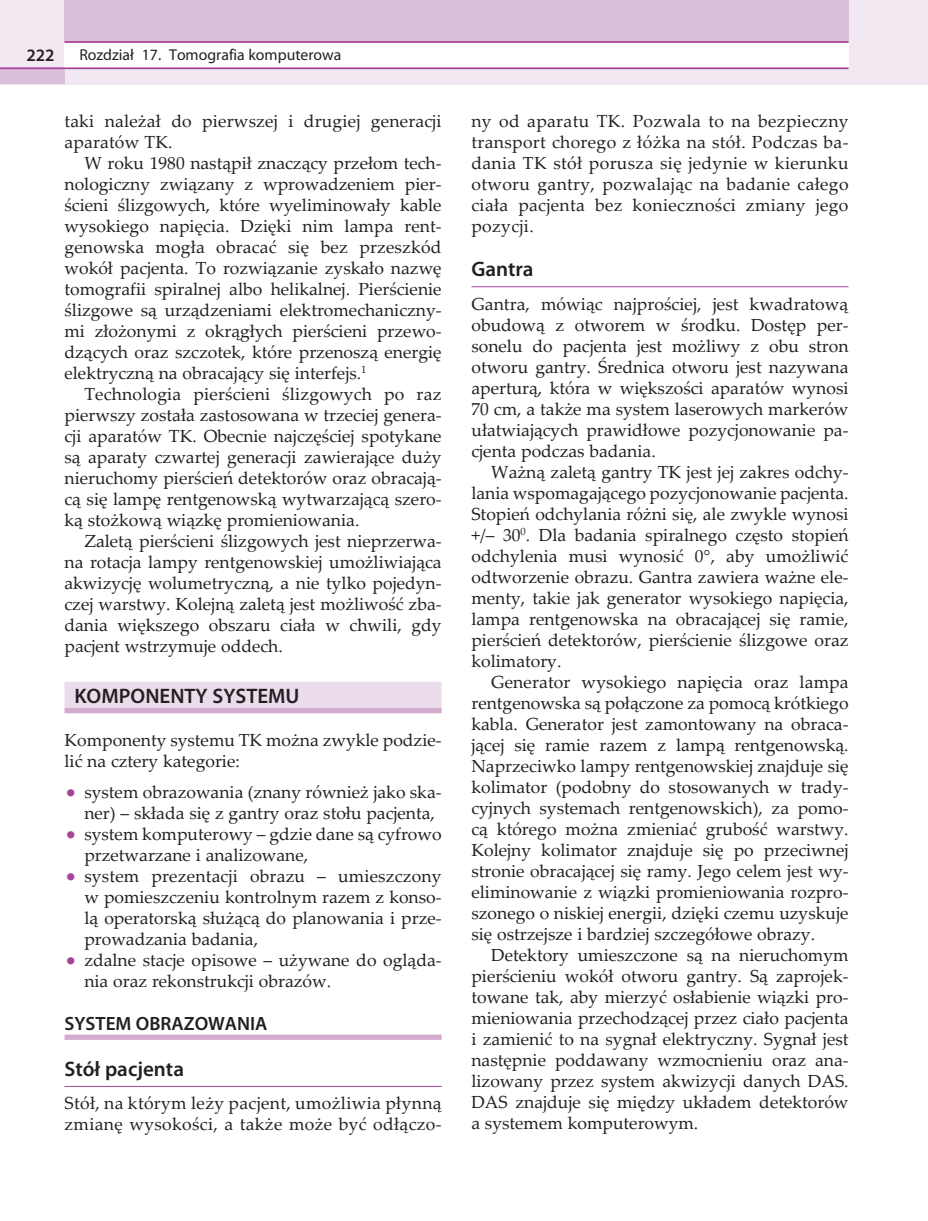
<style>
.page{position:relative;width:928px;height:1221px;background:#fff}
.page>*{position:absolute;margin:0;border:0;box-sizing:border-box;transform-origin:0 0}
.t1{font:600 21px "Myriad Pro";color:#231f20}
.t2{font:600 19.25px "Myriad Pro";color:#231f20}
.t3{font:17.5px/21px "Palatino Linotype";color:#231f20;text-align:justify}
.t4{font:17.5px/21px "Palatino Linotype";letter-spacing:.02em;color:#231f20}
.t5{font:600 17.5px "Myriad Pro";color:#231f20}
.t6{font:15.75px "Myriad Pro";color:#231f20}
.s1{font-size:21px;color:#a54499}
</style>
<div class="page">
<div style="left:0;top:0;width:928px;height:84px;background:#f2e8f2"></div>
<div style="left:64px;top:0;width:784px;height:42px;background:#dbbfdb"></div>
<div style="left:64px;top:42px;width:784px;height:26px;background:#fff"></div>
<div style="left:0;top:68px;width:64px;height:16px;background:#dbbfdb"></div>
<hr style="left:64px;top:41px;width:784px;height:2px;background:#a54499">
<hr style="left:0;top:67px;width:848px;height:2px;background:#a54499">
<div style="left:64px;top:681px;width:377px;height:27px;background:#ebdcec"></div>
<div style="left:64px;top:708px;width:377px;height:5px;background:#d2abcf"></div>
<div style="left:64px;top:1034px;width:377px;height:5px;background:#d2abcf"></div>
<hr style="left:64px;top:1085px;width:377px;height:1px;background:#a54499">
<hr style="left:471px;top:286px;width:377px;height:1px;background:#a54499">
<p class="t5" style="left:26px;top:44px;width:30px">222</p>
<p class="t6" style="left:79px;top:45px;width:263px">Rozdział 17. Tomografia komputerowa</p>
<p class="t3" style="left:64px;top:110px;width:379px">taki należał do pierwszej i drugiej generacji aparatów TK.</p>
<p class="t3" style="left:64px;top:152px;width:379px;text-indent:20px">W roku 1980 nastąpił znaczący przełom tech&shy;nologiczny związany z wprowadzeniem pier&shy;ścieni ślizgowych, które wyeliminowały kable wysokiego napięcia. Dzięki nim lampa rent&shy;genowska mogła obracać się bez przeszkód wokół pacjenta. To rozwiązanie zyskało nazwę tomografii spiralnej albo helikalnej. Pierścienie ślizgowe są urządzeniami elektromechaniczny&shy;mi złożonymi z okrągłych pierścieni przewo&shy;dzących oraz szczotek, które przenoszą energię elektryczną na obracający się interfejs.<sup>1</sup></p>
<p class="t3" style="left:64px;top:383px;width:379px;text-indent:20px">Technologia pierścieni ślizgowych po raz pierwszy została zastosowana w trzeciej genera&shy;cji aparatów TK. Obecnie najczęściej spotykane są aparaty czwartej generacji zawierające duży nieruchomy pierścień detektorów oraz obracają&shy;cą się lampę rentgenowską wytwarzającą szero&shy;ką stożkową wiązkę promieniowania.</p>
<p class="t3" style="left:64px;top:530px;width:379px;text-indent:20px">Zaletą pierścieni ślizgowych jest nieprzerwa&shy;na rotacja lampy rentgenowskiej umożliwiająca akwizycję wolumetryczną, a nie tylko pojedyn&shy;czej warstwy. Kolejną zaletą jest możliwość zba&shy;dania większego obszaru ciała w chwili, gdy pacjent wstrzymuje oddech.</p>
<p class="t1" style="left:74px;top:682px;width:227px">KOMPONENTY SYSTEMU</p>
<p class="t3" style="left:64px;top:728px;width:379px">Komponenty systemu TK można zwykle podzie&shy;lić na cztery kategorie:</p>
<p class="t3" style="left:84px;top:780px;width:359px;text-indent:-20px"><span class="s1">•</span> system obrazowania (znany również jako ska&shy;ner) – składa się z gantry oraz stołu pacjenta,</p>
<p class="t3" style="left:84px;top:822px;width:359px;text-indent:-20px"><span class="s1">•</span> system komputerowy – gdzie dane są cyfrowo przetwarzane i analizowane,</p>
<p class="t3" style="left:84px;top:864px;width:359px;text-indent:-20px"><span class="s1">•</span> system prezentacji obrazu – umieszczony w pomieszczeniu kontrolnym razem z konso&shy;lą operatorską służącą do planowania i prze&shy;prowadzania badania,</p>
<p class="t3" style="left:84px;top:948px;width:359px;text-indent:-20px"><span class="s1">•</span> zdalne stacje opisowe – używane do ogląda&shy;nia oraz rekonstrukcji obrazów.</p>
<p class="t2" style="left:64px;top:1010px;width:204px">SYSTEM OBRAZOWANIA</p>
<p class="t1" style="left:64px;top:1055px;width:121px">STÓŁ PACJENTA</p>
<p class="t4" style="left:64px;top:1092px;width:379px">Stół, na którym leży pacjent, umożliwia płynną zmianę wysokości, a także może być odłączo-</p>
<p class="t3" style="left:471px;top:110px;width:379px">ny od aparatu TK. Pozwala to na bezpieczny transport chorego z łóżka na stół. Podczas ba&shy;dania TK stół porusza się jedynie w kierunku otworu gantry, pozwalając na badanie całego ciała pacjenta bez konieczności zmiany jego pozycji.</p>
<p class="t1" style="left:471px;top:256px;width:64px">GANTRA</p>
<p class="t3" style="left:471px;top:293px;width:379px">Gantra, mówiąc najprościej, jest kwadratową obudową z otworem w środku. Dostęp per&shy;sonelu do pacjenta jest możliwy z obu stron otworu gantry. Średnica otworu jest nazywana aperturą, która w większości aparatów wynosi 70 cm, a także ma system laserowych markerów ułatwiających prawidłowe pozycjonowanie pa&shy;cjenta podczas badania.</p>
<p class="t3" style="left:471px;top:461px;width:379px;text-indent:20px">Ważną zaletą gantry TK jest jej zakres odchy&shy;lania wspomagającego pozycjonowanie pacjenta.<br>Stopień odchylania różni się, ale zwykle wynosi +/– 30<sup>0</sup>. Dla badania spiralnego często stopień odchylenia musi wynosić 0°, aby umożliwić odtworzenie obrazu. Gantra zawiera ważne ele&shy;menty, takie jak generator wysokiego napięcia, lampa rentgenowska na obracającej się ramie, pierścień detektorów, pierścienie ślizgowe oraz kolimatory.</p>
<p class="t3" style="left:471px;top:671px;width:379px;text-indent:20px">Generator wysokiego napięcia oraz lampa rentgenowska są połączone za pomocą krótkiego kabla. Generator jest zamontowany na obraca&shy;jącej się ramie razem z lampą rentgenowską.<br>Naprzeciwko lampy rentgenowskiej znajduje się kolimator (podobny do stosowanych w trady&shy;cyjnych systemach rentgenowskich), za pomo&shy;cą którego można zmieniać grubość warstwy.<br>Kolejny kolimator znajduje się po przeciwnej stronie obracającej się ramy. Jego celem jest wy&shy;eliminowanie z wiązki promieniowania rozpro&shy;szonego o niskiej energii, dzięki czemu uzyskuje się ostrzejsze i bardziej szczegółowe obrazy.</p>
<p class="t3" style="left:471px;top:944px;width:379px;text-indent:20px">Detektory umieszczone są na nieruchomym pierścieniu wokół otworu gantry. Są zaprojek&shy;towane tak, aby mierzyć osłabienie wiązki pro&shy;mieniowania przechodzącej przez ciało pacjenta i zamienić to na sygnał elektryczny. Sygnał jest następnie poddawany wzmocnieniu oraz ana&shy;lizowany przez system akwizycji danych DAS.<br>DAS znajduje się między układem detektorów a systemem komputerowym.</p>
</div>
